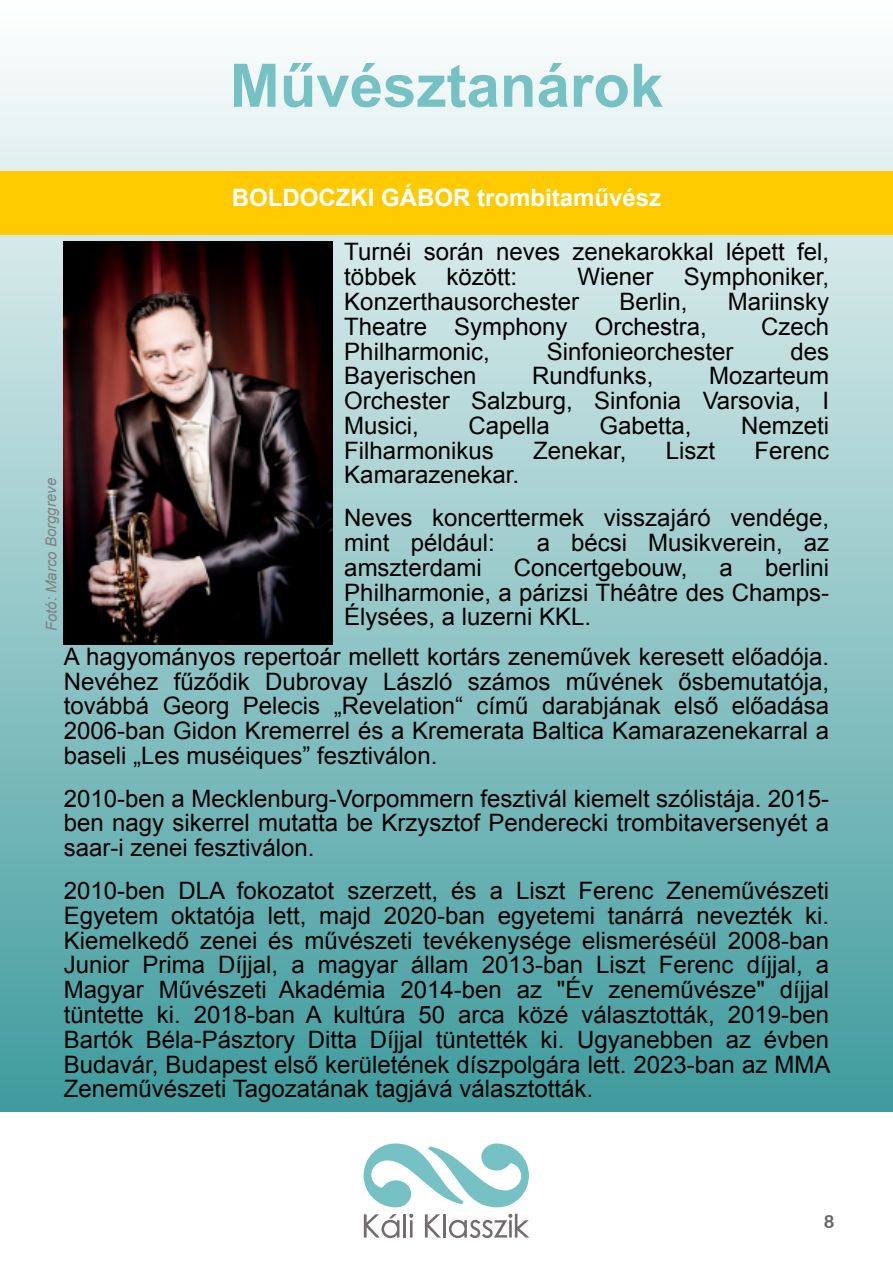
<style>
.page{position:relative;width:893px;height:1263px;background:#fff}
.page>*{position:absolute;margin:0;border:0;box-sizing:border-box;transform-origin:0 0}
.t1{font:700 60px "Arial";color:#76c1c3}
.t2{font:24px/24.8px "Arial";color:#000;text-align:justify}
.t3{font:700 24px "Arial";color:#fff}
.t4{font:18px "Arial Rounded MT Bold";color:#656565}
.t5{font:italic 15px "Arial";color:#818181}
</style>
<div class="page">
<div style="left:0;top:0;width:893px;height:1111px;background:linear-gradient(to bottom,#fefefe,#3f9b9d)"></div>
<svg style="left:364px;top:1143px;width:165px;height:64px"></svg>
<svg style="left:364px;top:1214px;width:35px;height:24px"></svg>
<hr style="left:404px;top:1214px;width:2px;height:23px;background:#736d6f">
<svg style="left:409px;top:1214px;width:4px;height:23px"></svg>
<svg style="left:425px;top:1214px;width:16px;height:23px"></svg>
<hr style="left:443px;top:1214px;width:3px;height:23px;background:#736d6f">
<svg style="left:449px;top:1214px;width:80px;height:24px"></svg>
<div style="left:0;top:171px;width:893px;height:64px;background:#ffca00"></div>
<img style="left:64px;top:241px;width:268px;height:403px">
<h1 class="t1" style="left:230px;top:63px;width:435px">Művésztanárok</h1>
<p class="t3" style="left:232px;top:188px;width:431px">BOLDOCZKI GÁBOR trombitaművész</p>
<p class="t2" style="left:344px;top:242px;width:486px">Turnéi során neves zenekarokkal lépett fel, többek</p>
<p class="t2" style="left:447px;top:267px;width:72px">között:</p>
<p class="t2" style="left:578px;top:267px;width:78px">Wiener</p>
<p class="t2" style="left:684px;top:267px;width:147px">Symphoniker,</p>
<p class="t2" style="left:344px;top:291px;width:236px">Konzerthausorchester</p>
<p class="t2" style="left:619px;top:291px;width:70px">Berlin,</p>
<p class="t2" style="left:728px;top:291px;width:103px">Mariinsky</p>
<p class="t2" style="left:344px;top:316px;width:364px">Theatre Symphony Orchestra,</p>
<p class="t2" style="left:761px;top:316px;width:70px">Czech</p>
<p class="t2" style="left:344px;top:341px;width:147px">Philharmonic,</p>
<p class="t2" style="left:547px;top:341px;width:188px">Sinfonieorchester</p>
<p class="t2" style="left:790px;top:341px;width:40px">des</p>
<p class="t2" style="left:344px;top:366px;width:134px">Bayerischen</p>
<p class="t2" style="left:532px;top:366px;width:123px">Rundfunks,</p>
<p class="t2" style="left:344px;top:366px;width:486px;text-indent:365px">Mozarteum Orchester Salzburg, Sinfonia Varsovia, I Musici,</p>
<p class="t2" style="left:469px;top:415px;width:83px">Capella</p>
<p class="t2" style="left:599px;top:415px;width:94px">Gabetta,</p>
<p class="t2" style="left:741px;top:415px;width:90px">Nemzeti</p>
<p class="t2" style="left:344px;top:440px;width:151px">Filharmonikus</p>
<p class="t2" style="left:533px;top:440px;width:95px">Zenekar,</p>
<p class="t2" style="left:666px;top:440px;width:51px">Liszt</p>
<p class="t2" style="left:754px;top:440px;width:76px">Ferenc</p>
<p class="t2" style="left:344px;top:456px;width:486px;line-height:42.8px">Kamarazenekar.<br>Neves koncerttermek visszajáró vendége,</p>
<p class="t2" style="left:344px;top:532px;width:152px">mint például:</p>
<p class="t2" style="left:537px;top:532px;width:294px">a bécsi Musikverein, az</p>
<p class="t2" style="left:344px;top:557px;width:139px">amszterdami</p>
<p class="t2" style="left:514px;top:557px;width:175px">Concertgebouw,</p>
<p class="t2" style="left:720px;top:557px;width:15px">a</p>
<p class="t5" style="left:45px;top:631px;width:155px;rotate:-90deg">Fotó: Marco Borggreve</p>
<p class="t2" style="left:344px;top:557px;width:486px;text-indent:421px">berlini Philharmonie, a párizsi Théâtre des Champs-Élysées, a luzerni KKL.</p>
<p class="t2" style="left:64px;top:646px;width:767px">A hagyományos repertoár mellett kortárs zeneművek keresett előadója.<br>Nevéhez fűződik Dubrovay László számos művének ősbemutatója, továbbá Georg Pelecis „Revelation“ című darabjának első előadása 2006-ban Gidon Kremerrel és a Kremerata Baltica Kamarazenekarral a baseli „Les muséiques” fesztiválon.</p>
<p class="t2" style="left:64px;top:788px;width:767px">2010-ben a Mecklenburg-Vorpommern fesztivál kiemelt szólistája. 2015- ben nagy sikerrel mutatta be Krzysztof Penderecki trombitaversenyét a saar-i zenei fesztiválon.</p>
<p class="t2" style="left:64px;top:880px;width:768px">2010-ben DLA fokozatot szerzett, és a Liszt Ferenc Zeneművészeti Egyetem oktatója lett, majd 2020-ban egyetemi tanárrá nevezték ki.<br>Kiemelkedő zenei és művészeti tevékenysége elismeréséül 2008-ban Junior Prima Díjjal, a magyar állam 2013-ban Liszt Ferenc díjjal, a Magyar Művészeti Akadémia 2014-ben az "Év zeneművésze" díjjal tüntette ki. 2018-ban A kultúra 50 arca közé választották, 2019-ben Bartók Béla-Pásztory Ditta Díjjal tüntették ki. Ugyanebben az évben Budavár, Budapest első kerületének díszpolgára lett. 2023-ban az MMA Zeneművészeti Tagozatának tagjává választották.</p>
<p class="t4" style="left:824px;top:1215px;width:12px">8</p>
</div>
